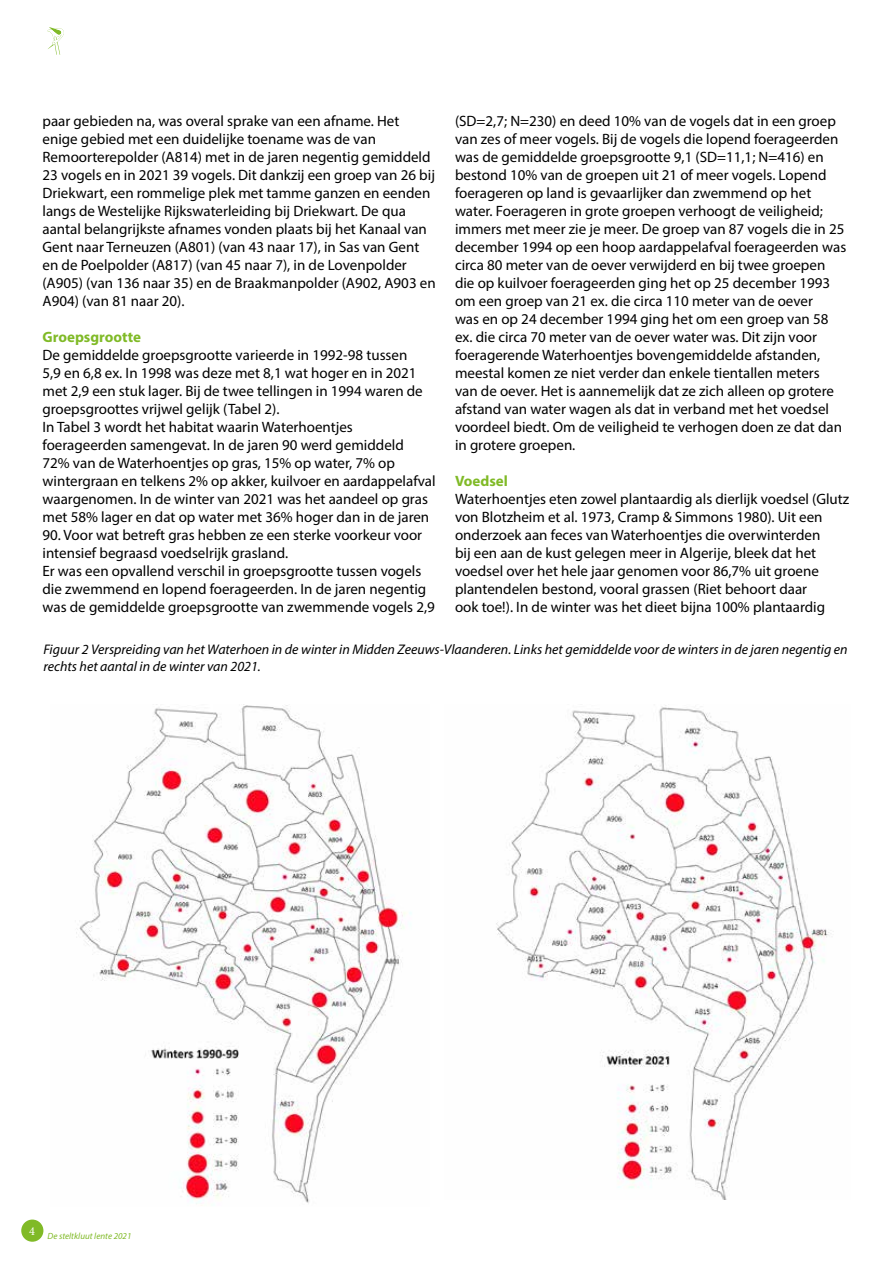
<style>
.page{position:relative;width:893px;height:1263px;background:#fff}
.page>*{position:absolute;margin:0;border:0;box-sizing:border-box;transform-origin:0 0}
.t1{font:15px/18px "Myriad Pro";color:#000}
.t2{font:700 15px "Myriad Pro";color:#80ba27}
.t3{font:italic 13.95px/16.8px "Myriad Pro";color:#000}
.t4{font:italic 9px "Myriad Pro";color:#80ba27}
</style>
<div class="page">
<div style="left:21px;top:1219px;width:22px;height:23px;background:#80ba27;border-radius:50%"></div>
<svg style="left:47px;top:27px;width:17px;height:28px"></svg>
<hr style="left:892px;top:907px;width:1px;height:356px;background:#f5f8e8">
<img style="left:76px;top:705px;width:336px;height:499px">
<img style="left:496px;top:705px;width:338px;height:494px">
<p class="t1" style="left:43px;top:112px;width:395px">paar gebieden na, was overal sprake van een afname. Het enige gebied met een duidelijke toename was de van Remoorterepolder (A814) met in de jaren negentig gemiddeld 23 vogels en in 2021 39 vogels. Dit dankzij een groep van 26 bij Driekwart, een rommelige plek met tamme ganzen en eenden langs de Westelijke Rijkswaterleiding bij Driekwart. De qua aantal belangrijkste afnames vonden plaats bij het Kanaal van Gent naar Terneuzen (A801) (van 43 naar 17), in Sas van Gent en de Poelpolder (A817) (van 45 naar 7), in de Lovenpolder (A905) (van 136 naar 35) en de Braakmanpolder (A902, A903 en A904) (van 81 naar 20).</p>
<p class="t2" style="left:43px;top:327px;width:100px">Groepsgrootte</p>
<p class="t1" style="left:43px;top:346px;width:395px">De gemiddelde groepsgrootte varieerde in 1992-98 tussen<br>5,9 en 6,8 ex. In 1998 was deze met 8,1 wat hoger en in 2021 met 2,9 een stuk lager. Bij de twee tellingen in 1994 waren de groepsgroottes vrijwel gelijk (Tabel 2).<br>In Tabel 3 wordt het habitat waarin Waterhoentjes foerageerden samengevat. In de jaren 90 werd gemiddeld<br>72% van de Waterhoentjes op gras, 15% op water, 7% op wintergraan en telkens 2% op akker, kuilvoer en aardappelafval waargenomen. In de winter van 2021 was het aandeel op gras met 58% lager en dat op water met 36% hoger dan in de jaren</p>
<p class="t1" style="left:43px;top:526px;width:394px">90. Voor wat betreft gras hebben ze een sterke voorkeur voor intensief begraasd voedselrijk grasland.<br>Er was een opvallend verschil in groepsgrootte tussen vogels die zwemmend en lopend foerageerden. In de jaren negentig was de gemiddelde groepsgrootte van zwemmende vogels 2,9</p>
<p class="t1" style="left:455px;top:112px;width:393px">(SD=2,7; N=230) en deed 10% van de vogels dat in een groep van zes of meer vogels. Bij de vogels die lopend foerageerden was de gemiddelde groepsgrootte 9,1 (SD=11,1; N=416) en bestond 10% van de groepen uit 21 of meer vogels. Lopend foerageren op land is gevaarlijker dan zwemmend op het water. Foerageren in grote groepen verhoogt de veiligheid; immers met meer zie je meer. De groep van 87 vogels die in 25 december 1994 op een hoop aardappelafval foerageerden was circa 80 meter van de oever verwijderd en bij twee groepen die op kuilvoer foerageerden ging het op 25 december 1993 om een groep van 21 ex. die circa 110 meter van de oever<br>was en op 24 december 1994 ging het om een groep van 58 ex. die circa 70 meter van de oever water was. Dit zijn voor foeragerende Waterhoentjes bovengemiddelde afstanden, meestal komen ze niet verder dan enkele tientallen meters<br>van de oever. Het is aannemelijk dat ze zich alleen op grotere afstand van water wagen als dat in verband met het voedsel voordeel biedt. Om de veiligheid te verhogen doen ze dat dan in grotere groepen.</p>
<p class="t2" style="left:455px;top:471px;width:55px">Voedsel</p>
<p class="t1" style="left:455px;top:490px;width:396px">Waterhoentjes eten zowel plantaardig als dierlijk voedsel (Glutz von Blotzheim et al. 1973, Cramp &amp; Simmons 1980). Uit een onderzoek aan feces van Waterhoentjes die overwinterden<br>bij een aan de kust gelegen meer in Algerije, bleek dat het voedsel over het hele jaar genomen voor 86,7% uit groene plantendelen bestond, vooral grassen (Riet behoort daar<br>ook toe!). In de winter was het dieet bijna 100% plantaardig</p>
<p class="t3" style="left:43px;top:640px;width:806px">Figuur 2 Verspreiding van het Waterhoen in de winter in Midden Zeeuws-Vlaanderen. Links het gemiddelde voor de winters in de jaren negentig en rechts het aantal in de winter van 2021.</p>
<p class="t4" style="left:29px;top:1230px;width:104px"><sup>4</sup> De steltkluut lente 2021</p>
</div>
